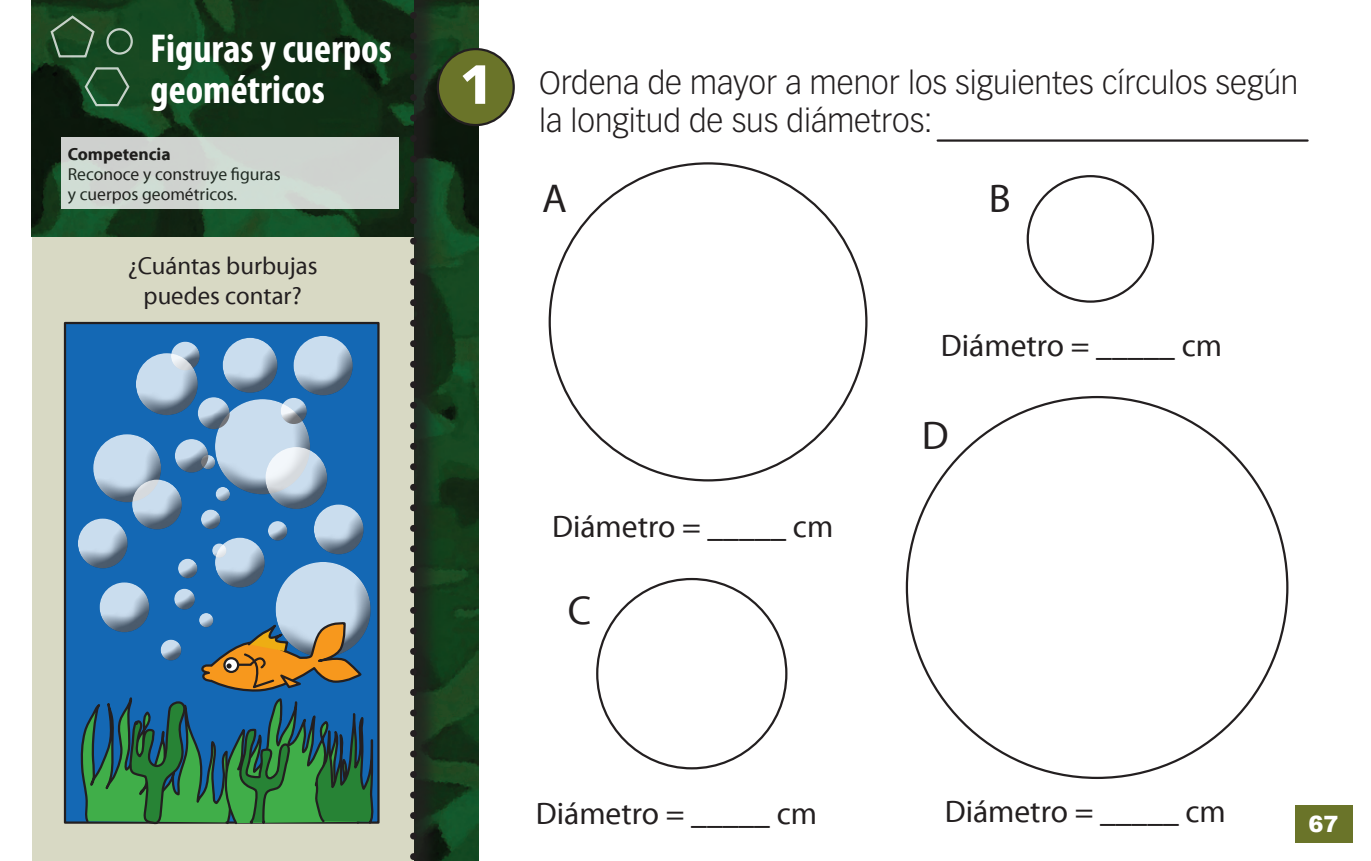
<style>
.page{position:relative;width:1371px;height:861px;background:#fff}
.page>*{position:absolute;margin:0;border:0;box-sizing:border-box;transform-origin:0 0}
.t1{font:900 54px "Vectora LH";color:#fff}
.t2{font:700 condensed 40.5px/40.5px "Myriad Pro";color:#fff}
.t3{font:40.5px "Myriad Pro";color:#231f20}
.Pregunta{font:300 31.5px/37.8px "Vectora LH";color:#231f20}
.t4{font:31.5px "Myriad Pro";color:#231f20}
.Texto_11{font:24.75px/29.7px "Myriad Pro";color:#231f20;text-align:center}
.t5{font:900 22.5px "Arial";color:#fff}
.t6{font:17.55px/20.2px "Myriad Pro";color:#231f20}
.t7{font:700 17.55px "Myriad Pro";color:#231f20}
</style>
<div class="page">
<img style="left:442px;top:0;width:36px;height:860px">
<div style="left:35px;top:0;width:407px;height:860px;background:#231f20;opacity:.75"></div>
<div style="left:32px;top:0;width:382px;height:860px;background:#d8d9c4"></div>
<img style="left:233px;top:0;width:177px;height:237px">
<svg style="left:410px;top:0;width:7px;height:861px"></svg>
<div style="left:1295px;top:804px;width:57px;height:38px;background:#6a7429"></div>
<div style="left:61px;top:137px;width:338px;height:72px;background:#cfd5d0"></div>
<div style="left:65px;top:323px;width:313px;height:499px;background:#1468b4"></div>
<div style="left:213px;top:396px;width:99px;height:71px;background:#fff;opacity:.75"></div>
<div style="left:213px;top:412px;width:99px;height:83px;background:#231f20;opacity:.75"></div>
<div style="left:273px;top:559px;width:100px;height:70px;background:#fff;opacity:.75"></div>
<div style="left:273px;top:575px;width:100px;height:83px;background:#231f20;opacity:.75"></div>
<div style="left:438px;top:49px;width:76px;height:76px;background:#6a7429;border-radius:50%"></div>
<div style="left:437px;top:48px;width:78px;height:78px;border:2px solid #231f20;border-radius:50%"></div>
<div style="left:278px;top:395px;width:29px;height:22px;background:#fff;opacity:.75"></div>
<div style="left:278px;top:399px;width:29px;height:26px;background:#231f20;opacity:.75"></div>
<div style="left:291px;top:333px;width:62px;height:44px;background:#fff;opacity:.75"></div>
<div style="left:291px;top:343px;width:62px;height:54px;background:#231f20;opacity:.75"></div>
<div style="left:266px;top:521px;width:24px;height:20px;background:#231f20;opacity:.75"></div>
<div style="left:220px;top:335px;width:59px;height:41px;background:#fff;opacity:.75"></div>
<div style="left:220px;top:344px;width:59px;height:49px;background:#231f20;opacity:.75"></div>
<div style="left:263px;top:444px;width:66px;height:45px;background:#fff;opacity:.75"></div>
<div style="left:263px;top:454px;width:66px;height:56px;background:#231f20;opacity:.75"></div>
<div style="left:213px;top:535px;width:53px;height:37px;background:#fff;opacity:.75"></div>
<div style="left:213px;top:542px;width:53px;height:45px;background:#231f20;opacity:.75"></div>
<div style="left:312px;top:502px;width:53px;height:37px;background:#fff;opacity:.75"></div>
<div style="left:312px;top:509px;width:53px;height:45px;background:#231f20;opacity:.75"></div>
<svg style="left:31px;top:0;width:202px;height:824px"></svg>
<svg style="left:81px;top:588px;width:294px;height:237px"></svg>
<hr style="left:938px;top:139px;width:370px;height:3px;background:#231f20">
<p class="t2" style="left:151px;top:29px;width:243px">Figuras y cuerpos geométricos</p>
<p class="t7" style="left:68px;top:142px;width:105px">Competencia</p>
<p class="t6" style="left:68px;top:163px;width:214px">Reconoce y construye figuras y cuerpos geométricos.</p>
<p class="Texto_11" style="left:128px;top:250px;width:191px">¿Cuántas burbujas puedes contar?</p>
<p class="t1" style="left:460px;top:51px;width:33px">1</p>
<p class="Pregunta" style="left:539px;top:64px;width:761px">Ordena de mayor a menor los siguientes círculos según la longitud de sus diámetros:</p>
<p class="t3" style="left:542px;top:174px;width:26px">A</p>
<p class="t4" style="left:552px;top:507px;width:283px">Diámetro = _____ cm</p>
<p class="t3" style="left:568px;top:585px;width:25px">C</p>
<p class="t3" style="left:989px;top:174px;width:23px">B</p>
<p class="t4" style="left:941px;top:325px;width:283px">Diámetro = _____ cm</p>
<p class="t3" style="left:922px;top:410px;width:28px">D</p>
<p class="t4" style="left:536px;top:793px;width:283px">Diámetro = _____ cm</p>
<p class="t4" style="left:945px;top:791px;width:283px">Diámetro = _____ cm</p>
<p class="t5" style="left:1309px;top:807px;width:32px">67</p>
</div>
